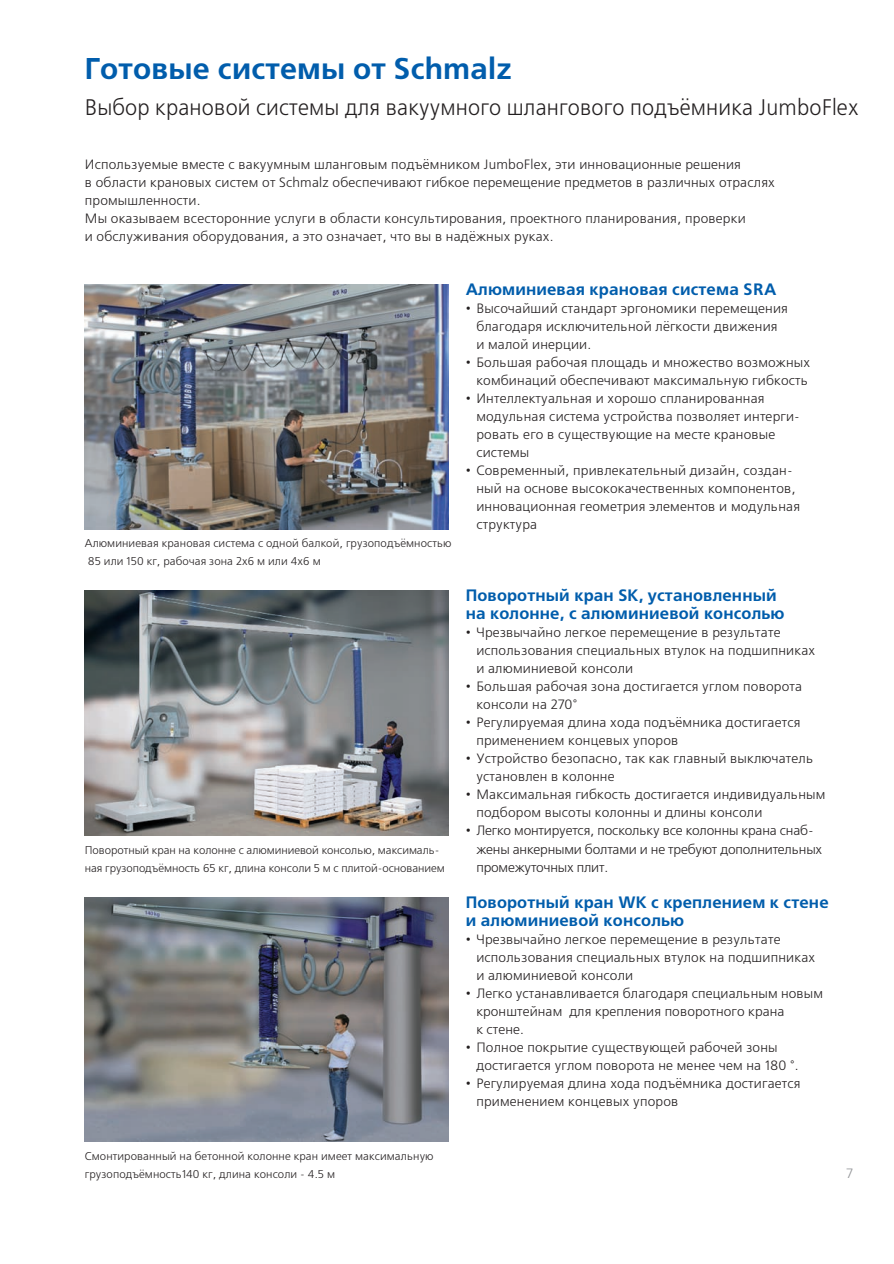
<style>
.page{position:relative;width:894px;height:1264px;background:#fff}
.page>*{position:absolute;margin:0;border:0;box-sizing:border-box;transform-origin:0 0}
.t1{font:700 30px "Free Set C";letter-spacing:.005em;color:#015dac}
.t2{font:22.5px "Free Set C";letter-spacing:.01em;color:#231f20;scale:.95 1}
.t3{font:700 16.5px/18px "Free Set C";letter-spacing:.01em;color:#015dac}
.t4{font:13.5px/18px "Free Set C";letter-spacing:.015em;color:#231f20}
.t5{font:13.5px/18px "Free Set C";letter-spacing:-.015em;color:#231f20}
.t6{font:13.5px "Free Set C";color:#939598}
.t7{font:11.25px/18px "Free Set C";letter-spacing:.01em;color:#231f20}
</style>
<div class="page">
<img style="left:85px;top:285px;width:363px;height:244px">
<img style="left:85px;top:591px;width:363px;height:244px">
<img style="left:85px;top:897px;width:363px;height:244px">
<h1 class="t1" style="left:85px;top:57px;width:429px">Готовые системы от Schmalz</h1>
<h2 class="t2" style="left:85px;top:98px;width:815px">Выбор крановой системы для вакуумного шлангового подъёмника JumboFlex</h2>
<p class="t4" style="left:85px;top:157px;width:691px">Используемые вместе с вакуумным шланговым подъёмником JumboFlex, эти инновационные решения<br>в области крановых систем от Schmalz обеспечивают гибкое перемещение предметов в различных отраслях промышленности.<br>Мы оказываем всесторонние услуги в области консультирования, проектного планирования, проверки<br>и обслуживания оборудования, а это означает, что вы в надёжных руках.</p>
<p class="t3" style="left:465px;top:282px;width:312px">Алюминиевая крановая система SRA</p>
<p class="t4" style="left:476px;top:301px;width:313px;text-indent:-11px">• Высочайший стандарт эргономики перемещения благодаря исключительной лёгкости движения и малой инерции.</p>
<p class="t4" style="left:465px;top:355px;width:346px;text-align:right">• Большая рабочая площадь и множество возможных комбинаций обеспечивают максимальную гибкость</p>
<p class="t4" style="left:476px;top:391px;width:325px;text-indent:-11px">• Интеллектуальная и хорошо спланированная модульная система устройства позволяет интерги&shy;ровать его в существующие на месте крановые системы</p>
<p class="t4" style="left:476px;top:463px;width:325px;text-indent:-11px">• Современный, привлекательный дизайн, создан&shy;ный на основе высококачественных компонентов, инновационная геометрия элементов и модульная структура</p>
<p class="t7" style="left:85px;top:535px;width:368px">Алюминиевая крановая система с одной балкой, грузоподъёмностью<br>85 или 150 кг, рабочая зона 2x6 м или 4x6 м</p>
<p class="t7" style="left:85px;top:841px;width:361px">Поворотный кран на колонне с алюминиевой консолью, максималь&shy;ная грузоподъёмность 65 кг, длина консоли 5 м с плитой-основанием</p>
<p class="t3" style="left:465px;top:588px;width:320px">Поворотный кран SK, установленный на колонне, с алюминиевой консолью</p>
<p class="t4" style="left:476px;top:625px;width:340px;text-indent:-11px">• Чрезвычайно легкое перемещение в результате использования специальных втулок на подшипниках и алюминиевой консоли</p>
<p class="t4" style="left:476px;top:679px;width:327px;text-indent:-11px">• Большая рабочая зона достигается углом поворота консоли на 270°</p>
<p class="t4" style="left:476px;top:715px;width:325px;text-indent:-11px">• Регулируемая длина хода подъёмника достигается применением концевых упоров</p>
<p class="t4" style="left:476px;top:751px;width:338px;text-indent:-11px">• Устройство безопасно, так как главный выключатель установлен в колонне</p>
<p class="t4" style="left:476px;top:787px;width:350px;text-indent:-11px">• Максимальная гибкость достигается индивидуальным подбором высоты колонны и длины консоли</p>
<p class="t5" style="left:476px;top:823px;width:347px;text-indent:-11px">• Легко монтируется, поскольку все колонны крана снаб&shy;жены анкерными болтами и не требуют дополнительных промежуточных плит.</p>
<p class="t3" style="left:465px;top:894px;width:364px">Поворотный кран WK с креплением к стене и алюминиевой консолью</p>
<p class="t4" style="left:476px;top:931px;width:340px;text-indent:-11px">• Чрезвычайно легкое перемещение в результате использования специальных втулок на подшипниках и алюминиевой консоли</p>
<p class="t4" style="left:476px;top:985px;width:348px;text-indent:-11px">• Легко устанавливается благодаря специальным новым кронштейнам для крепления поворотного крана<br>к стене.</p>
<p class="t4" style="left:476px;top:1039px;width:324px;text-indent:-11px">• Полное покрытие существующей рабочей зоны достигается углом поворота не менее чем на 180 °.</p>
<p class="t4" style="left:476px;top:1075px;width:326px;text-indent:-11px">• Регулируемая длина хода подъёмника достигается применением концевых упоров</p>
<p class="t7" style="left:85px;top:1147px;width:350px">Смонтированный на бетонной колонне кран имеет максимальную грузоподъёмность140 кг, длина консоли - 4.5 м</p>
<p class="t6" style="left:846px;top:1167px;width:8px">7</p>
</div>
